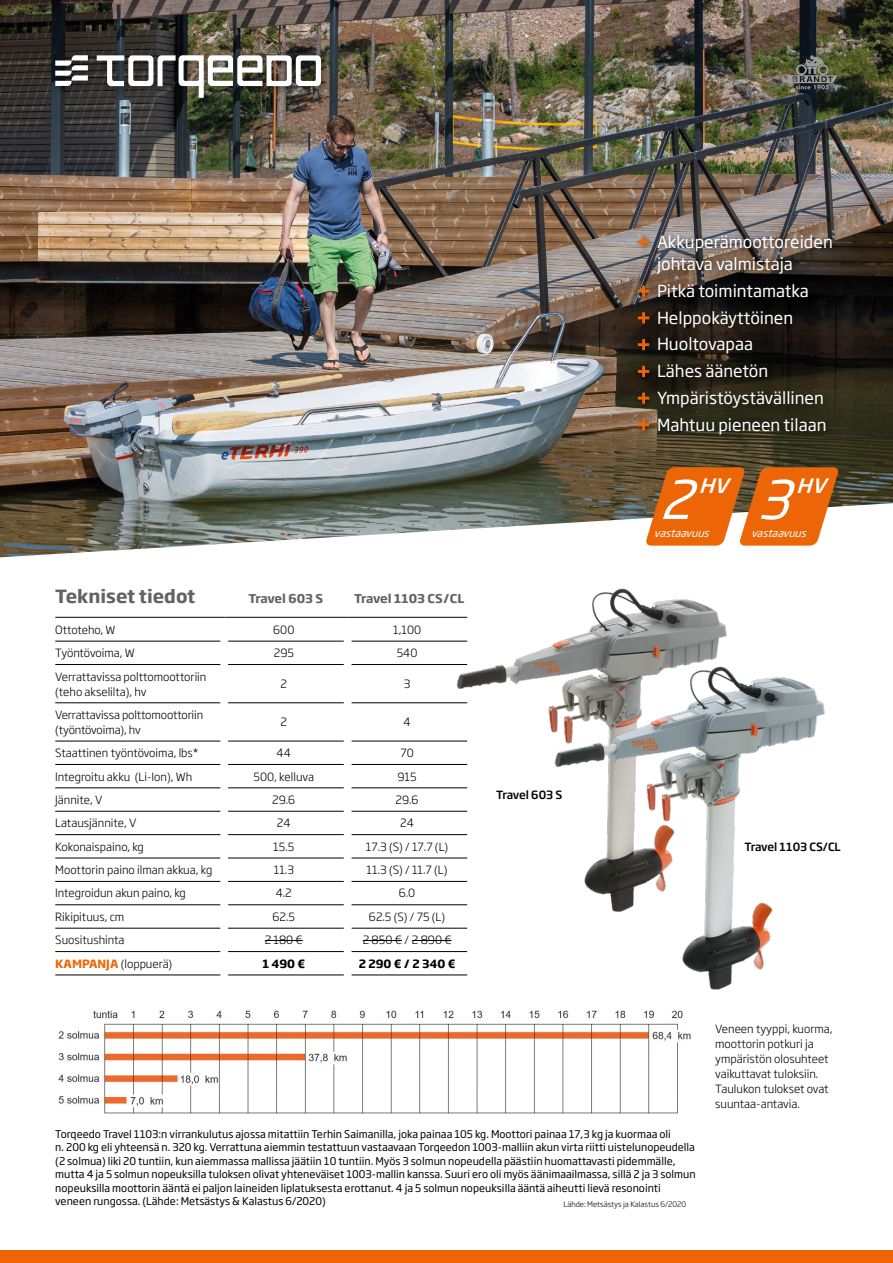
<style>
.page{position:relative;width:893px;height:1263px;background:#fff}
.page>*{position:absolute;margin:0;border:0;box-sizing:border-box;transform-origin:0 0}
.t1{font:italic 52.35px "Soho Gothic Std";color:#fff}
.t2{font:italic 500 19.65px "Soho Gothic Std";color:#fff}
.t3{font:700 18px "Soho Gothic Std";color:#646363}
.t4{font:16.5px/26.7px "Soho Gothic Std";color:#fff}
.t5{font:700 12px "Soho Gothic Std";color:#646363}
.t6{font:300 11.25px/15px "Soho Gothic Std";color:#000}
.t7{font:500 11.25px "Soho Gothic Std";color:#000}
.t8{font:700 11.25px "Soho Gothic Std";color:#000}
.t9{font:10.5px/13.5px "Soho Gothic Std";color:#000}
.t10{font:italic 10.5px "Soho Gothic Std";color:#fff}
.t11{font:300 7.5px "Soho Gothic Std";color:#000}
.s1{font-weight:700;color:#ec6608}
</style>
<div class="page">
<img style="left:0;top:0;width:893px;height:557px">
<div style="left:635px;top:232px;width:203px;height:208px;background:#000;opacity:.5"></div>
<svg style="left:638px;top:236px;width:11px;height:11px"></svg>
<svg style="left:638px;top:286px;width:11px;height:11px"></svg>
<svg style="left:638px;top:312px;width:11px;height:11px"></svg>
<svg style="left:638px;top:339px;width:11px;height:11px"></svg>
<svg style="left:638px;top:366px;width:11px;height:11px"></svg>
<svg style="left:638px;top:393px;width:11px;height:11px"></svg>
<img style="left:58px;top:1010px;width:633px;height:104px">
<svg style="left:630px;top:419px;width:224px;height:138px"></svg>
<div style="left:48px;top:48px;width:284px;height:60px;background:#000;opacity:.5"></div>
<img style="left:97px;top:55px;width:224px;height:43px">
<svg style="left:55px;top:55px;width:33px;height:31px"></svg>
<div style="left:0;top:1250px;width:893px;height:13px;background:#ec6608"></div>
<hr style="left:55px;top:641px;width:166px;height:1px;background:#000">
<hr style="left:228px;top:641px;width:116px;height:1px;background:#000">
<hr style="left:351px;top:641px;width:116px;height:1px;background:#000">
<hr style="left:55px;top:664px;width:166px;height:1px;background:#000">
<hr style="left:228px;top:664px;width:116px;height:1px;background:#000">
<hr style="left:351px;top:664px;width:116px;height:1px;background:#000">
<hr style="left:55px;top:702px;width:166px;height:1px;background:#000">
<hr style="left:228px;top:702px;width:116px;height:1px;background:#000">
<hr style="left:351px;top:702px;width:116px;height:1px;background:#000">
<hr style="left:55px;top:741px;width:166px;height:1px;background:#000">
<hr style="left:228px;top:741px;width:116px;height:1px;background:#000">
<hr style="left:351px;top:741px;width:116px;height:1px;background:#000">
<hr style="left:55px;top:764px;width:166px;height:1px;background:#000">
<hr style="left:228px;top:764px;width:116px;height:1px;background:#000">
<hr style="left:351px;top:764px;width:116px;height:1px;background:#000">
<hr style="left:55px;top:787px;width:166px;height:1px;background:#000">
<hr style="left:228px;top:787px;width:116px;height:1px;background:#000">
<hr style="left:351px;top:787px;width:116px;height:1px;background:#000">
<hr style="left:55px;top:811px;width:166px;height:1px;background:#000">
<hr style="left:228px;top:811px;width:116px;height:1px;background:#000">
<hr style="left:351px;top:811px;width:116px;height:1px;background:#000">
<hr style="left:55px;top:834px;width:166px;height:1px;background:#000">
<hr style="left:228px;top:834px;width:116px;height:1px;background:#000">
<hr style="left:351px;top:834px;width:116px;height:1px;background:#000">
<hr style="left:55px;top:858px;width:166px;height:1px;background:#000">
<hr style="left:228px;top:858px;width:116px;height:1px;background:#000">
<hr style="left:351px;top:858px;width:116px;height:1px;background:#000">
<hr style="left:55px;top:881px;width:166px;height:1px;background:#000">
<hr style="left:228px;top:881px;width:116px;height:1px;background:#000">
<hr style="left:351px;top:881px;width:116px;height:1px;background:#000">
<hr style="left:55px;top:904px;width:166px;height:1px;background:#000">
<hr style="left:228px;top:904px;width:116px;height:1px;background:#000">
<hr style="left:351px;top:904px;width:116px;height:1px;background:#000">
<hr style="left:55px;top:928px;width:166px;height:1px;background:#000">
<hr style="left:228px;top:928px;width:116px;height:1px;background:#000">
<hr style="left:351px;top:928px;width:116px;height:1px;background:#000">
<hr style="left:55px;top:951px;width:166px;height:1px;background:#000">
<hr style="left:228px;top:951px;width:116px;height:1px;background:#000">
<hr style="left:351px;top:951px;width:116px;height:1px;background:#000">
<hr style="left:55px;top:975px;width:166px;height:1px;background:#000">
<hr style="left:228px;top:975px;width:116px;height:1px;background:#000">
<hr style="left:351px;top:975px;width:116px;height:1px;background:#000">
<hr style="left:55px;top:617px;width:169px;height:1px;background:#000">
<hr style="left:224px;top:617px;width:124px;height:1px;background:#000">
<hr style="left:348px;top:617px;width:119px;height:1px;background:#000">
<hr style="left:265px;top:940px;width:38px;height:1px;background:#000">
<hr style="left:363px;top:940px;width:39px;height:1px;background:#000">
<hr style="left:412px;top:940px;width:39px;height:1px;background:#000">
<img style="left:440px;top:588px;width:287px;height:318px">
<img style="left:537px;top:640px;width:288px;height:350px">
<svg style="left:787px;top:55px;width:51px;height:34px;background:#5e6354"></svg>
<h3 class="t4" style="left:657px;top:230px;width:177px;line-height:22.5px">Akkuperämoottoreiden johtava valmistaja</h3>
<h3 class="t4" style="left:657px;top:278px;width:171px">Pitkä toimintamatka<br>Helppokäyttöinen<br>Huoltovapaa<br>Lähes äänetön<br>Ympäristöystävällinen<br>Mahtuu pieneen tilaan</h3>
<h3 class="t3" style="left:55px;top:585px;width:142px">Tekniset tiedot</h3>
<p class="t5" style="left:249px;top:591px;width:76px">Travel 603 S</p>
<p class="t5" style="left:354px;top:591px;width:112px">Travel 1103 CS/CL</p>
<p class="t6" style="left:55px;top:622px;width:62px">Ottoteho, W</p>
<p class="t6" style="left:273px;top:622px;width:23px">600</p>
<p class="t6" style="left:393px;top:622px;width:30px">1,100</p>
<p class="t6" style="left:55px;top:646px;width:81px">Työntövoima, W</p>
<p class="t6" style="left:274px;top:646px;width:22px">295</p>
<p class="t6" style="left:397px;top:646px;width:22px">540</p>
<p class="t6" style="left:55px;top:669px;width:153px">Verrattavissa polttomoottoriin (teho akselilta), hv</p>
<p class="t6" style="left:281px;top:676px;width:8px">2</p>
<p class="t6" style="left:404px;top:676px;width:8px">3</p>
<p class="t6" style="left:55px;top:707px;width:149px">Verrattavissa polttomoottoriin (työntövoima), hv</p>
<p class="t6" style="left:281px;top:715px;width:8px">2</p>
<p class="t6" style="left:404px;top:715px;width:9px">4</p>
<p class="t6" style="left:55px;top:746px;width:145px">Staattinen työntövoima, lbs*</p>
<p class="t6" style="left:277px;top:746px;width:16px">44</p>
<p class="t6" style="left:400px;top:746px;width:15px">70</p>
<p class="t6" style="left:55px;top:769px;width:139px">Integroitu akku (Li-Ion), Wh</p>
<p class="t6" style="left:254px;top:769px;width:62px">500, kelluva</p>
<p class="t6" style="left:398px;top:769px;width:21px">915</p>
<p class="t6" style="left:55px;top:792px;width:49px">Jännite, V</p>
<p class="t6" style="left:272px;top:792px;width:25px">29.6</p>
<p class="t6" style="left:396px;top:792px;width:25px">29.6</p>
<p class="t6" style="left:55px;top:816px;width:83px">Latausjännite, V</p>
<p class="t6" style="left:277px;top:816px;width:15px">24</p>
<p class="t6" style="left:400px;top:816px;width:15px">24</p>
<p class="t6" style="left:55px;top:839px;width:90px">Kokonaispaino, kg</p>
<p class="t6" style="left:273px;top:839px;width:23px">15.5</p>
<p class="t6" style="left:366px;top:839px;width:84px">17.3 (S) / 17.7 (L)</p>
<p class="t6" style="left:55px;top:863px;width:159px">Moottorin paino ilman akkua, kg</p>
<p class="t6" style="left:274px;top:863px;width:22px">11.3</p>
<p class="t6" style="left:367px;top:863px;width:82px">11.3 (S) / 11.7 (L)</p>
<p class="t6" style="left:55px;top:886px;width:132px">Integroidun akun paino, kg</p>
<p class="t6" style="left:276px;top:886px;width:18px">4.2</p>
<p class="t6" style="left:399px;top:886px;width:18px">6.0</p>
<p class="t6" style="left:55px;top:909px;width:71px">Rikipituus, cm</p>
<p class="t6" style="left:273px;top:909px;width:24px">62.5</p>
<p class="t6" style="left:369px;top:909px;width:78px">62.5 (S) / 75 (L)</p>
<p class="t6" style="left:55px;top:933px;width:71px">Suositushinta</p>
<p class="t6" style="left:265px;top:933px;width:39px">2 180 €</p>
<p class="t6" style="left:363px;top:933px;width:90px">2 850 € / 2 890 €</p>
<p class="t6" style="left:55px;top:956px;width:119px"><span class="s1">KAMPANJA</span> (loppuerä)</p>
<p class="t8" style="left:262px;top:956px;width:44px">1 490 €</p>
<p class="t8" style="left:359px;top:956px;width:98px">2 290 € / 2 340 €</p>
<p class="t7" style="left:496px;top:787px;width:68px">Travel 603 S</p>
<h1 class="t1" style="left:660px;top:467px;width:53px">2</h1>
<h2 class="t2" style="left:699px;top:473px;width:39px">HV</h2>
<p class="t10" style="left:654px;top:527px;width:60px">vastaavuus</p>
<h1 class="t1" style="left:757px;top:467px;width:54px">3</h1>
<h2 class="t2" style="left:796px;top:473px;width:39px">HV</h2>
<p class="t10" style="left:751px;top:527px;width:60px">vastaavuus</p>
<p class="t7" style="left:744px;top:839px;width:98px">Travel 1103 CS/CL</p>
<p class="t6" style="left:715px;top:1021px;width:119px">Veneen tyyppi, kuorma, moottorin potkuri ja ympäristön olosuhteet vaikuttavat tuloksiin.<br>Taulukon tulokset ovat suuntaa-antavia.</p>
<p class="t9" style="left:55px;top:1127px;width:642px">Torqeedo Travel 1103:n virrankulutus ajossa mitattiin Terhin Saimanilla, joka painaa 105 kg. Moottori painaa 17,3 kg ja kuormaa oli<br>n. 200 kg eli yhteensä n. 320 kg. Verrattuna aiemmin testattuun vastaavaan Torqeedon 1003-malliin akun virta riitti uistelunopeudella (2 solmua) liki 20 tuntiin, kun aiemmassa mallissa jäätiin 10 tuntiin. Myös 3 solmun nopeudella päästiin huomattavasti pidemmälle, mutta 4 ja 5 solmun nopeuksilla tuloksen olivat yhteneväiset 1003-mallin kanssa. Suuri ero oli myös äänimaailmassa, sillä 2 ja 3 solmun nopeuksilla moottorin ääntä ei paljon laineiden liplatuksesta erottanut. 4 ja 5 solmun nopeuksilla ääntä aiheutti lievä resonointi veneen rungossa. (Lähde: Metsästys &amp; Kalastus 6/2020)</p>
<p class="t11" style="left:563px;top:1199px;width:124px">Lähde: Metsästys ja Kalastus 6/2020</p>
</div>
